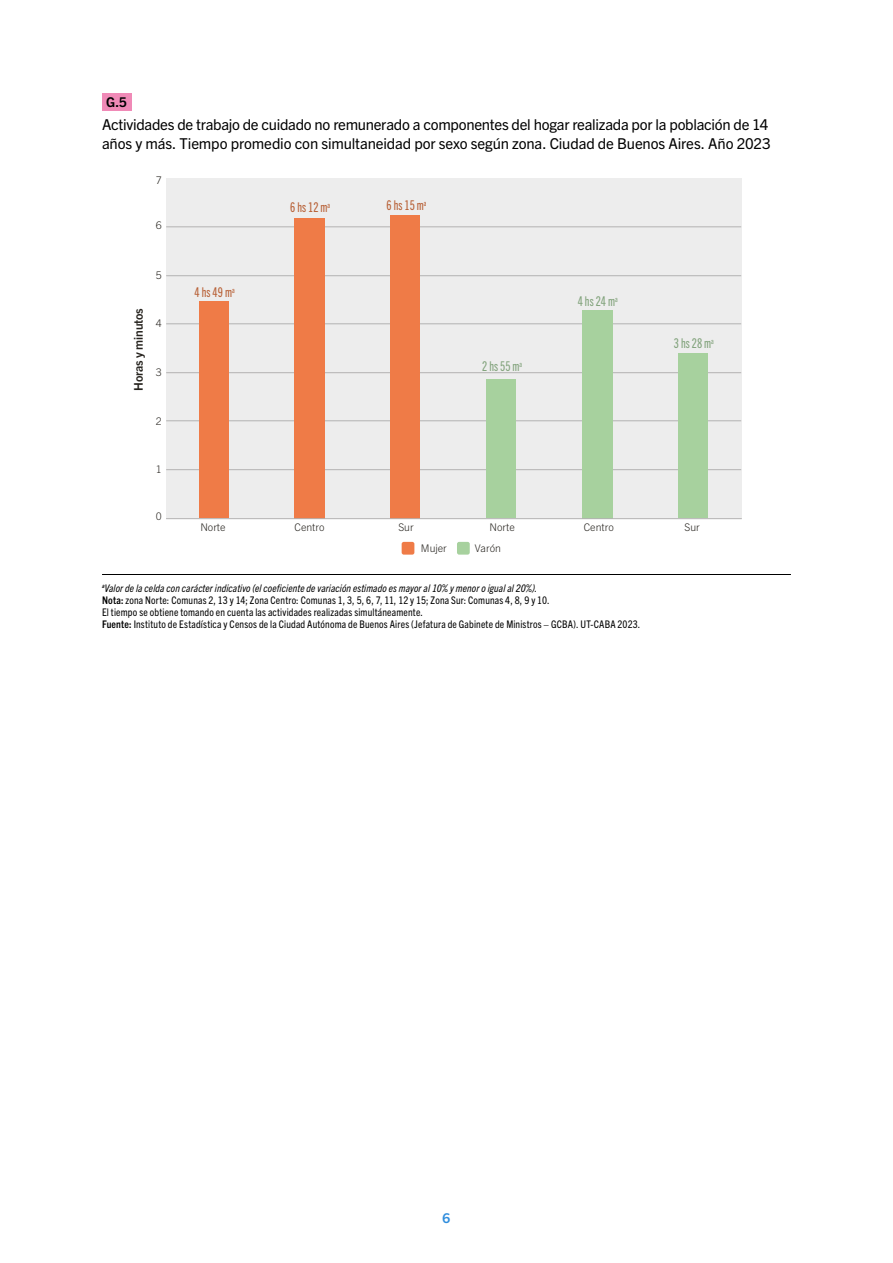
<style>
.page{position:relative;width:893px;height:1263px;background:#fff}
.page>*{position:absolute;margin:0;border:0;box-sizing:border-box;transform-origin:0 0}
.t1{font:15px/18px "Trade Gothic Next LT Pro";letter-spacing:-.015em;color:#000}
.t2{font:13.5px "Trade Gothic Next LT Pro Cm";color:#82a37c}
.t3{font:13.5px "Trade Gothic Next LT Pro Cm";color:#b86137}
.t4{font:700 13.5px "Trade Gothic Next LT Pro";color:#000}
.t5{font:700 13.5px "Trade Gothic Next LT Pro";color:#2f8ddd}
.t6{font:700 12px "Trade Gothic Next LT Pro";letter-spacing:-.01em;color:#26231e}
.t7{font:condensed 10.5px/12px "Trade Gothic Next LT Pro";letter-spacing:.015em;color:#000}
.t8{font:300 10.5px "Trade Gothic Next LT Pro";color:#26231e}
.s1{font-style:italic}
.s2{font-weight:700}
</style>
<div class="page">
<div style="left:102px;top:94px;width:29px;height:17px;background:#f08ab7"></div>
<hr style="left:102px;top:574px;width:689px;height:1px;background:#000">
<div style="left:166px;top:178px;width:575px;height:340px;background:#ededed"></div>
<hr style="left:166px;top:227px;width:575px;height:1px;background:#b3b2b2">
<hr style="left:166px;top:275px;width:575px;height:1px;background:#b3b2b2">
<hr style="left:166px;top:324px;width:575px;height:1px;background:#b3b2b2">
<hr style="left:166px;top:372px;width:575px;height:1px;background:#b3b2b2">
<hr style="left:166px;top:420px;width:575px;height:1px;background:#b3b2b2">
<hr style="left:166px;top:469px;width:575px;height:1px;background:#b3b2b2">
<div style="left:199px;top:301px;width:30px;height:217px;background:#ef7b47"></div>
<div style="left:294px;top:218px;width:31px;height:300px;background:#ef7b47"></div>
<div style="left:390px;top:215px;width:30px;height:303px;background:#ef7b47"></div>
<div style="left:678px;top:354px;width:30px;height:164px;background:#a7d19e"></div>
<div style="left:582px;top:310px;width:30px;height:208px;background:#a7d19e"></div>
<div style="left:486px;top:380px;width:30px;height:138px;background:#a7d19e"></div>
<hr style="left:166px;top:518px;width:576px;height:1px;background:#b3b2b2">
<div style="left:457px;top:542px;width:13px;height:13px;background:#a7d19e;border-radius:2px"></div>
<div style="left:402px;top:542px;width:12px;height:13px;background:#ef7b47;border-radius:2px"></div>
<p class="t4" style="left:106px;top:93px;width:22px">G.5</p>
<h1 class="t1" style="left:102px;top:115px;width:670px">Actividades de trabajo de cuidado no remunerado a componentes del hogar realizada por la población de 14 años y más. Tiempo promedio con simultaneidad por sexo según zona. Ciudad de Buenos Aires. Año 2023</h1>
<p class="t8" style="left:156px;top:173px;width:7px">7</p>
<p class="t8" style="left:156px;top:218px;width:7px">6</p>
<p class="t8" style="left:156px;top:268px;width:7px">5</p>
<p class="t6" style="left:130px;top:391px;width:84px;rotate:-90deg">Horas y minutos</p>
<p class="t8" style="left:156px;top:316px;width:7px">4</p>
<p class="t8" style="left:156px;top:365px;width:7px">3</p>
<p class="t8" style="left:156px;top:414px;width:7px">2</p>
<p class="t8" style="left:156px;top:462px;width:7px">1</p>
<p class="t8" style="left:156px;top:509px;width:7px">0</p>
<p class="t3" style="left:195px;top:283px;width:42px">4 hs 49 m<sup>a</sup></p>
<p class="t3" style="left:290px;top:198px;width:42px">6 hs 12 m<sup>a</sup></p>
<p class="t3" style="left:387px;top:196px;width:42px">6 hs 15 m<sup>a</sup></p>
<p class="t2" style="left:482px;top:357px;width:42px">2 hs 55 m<sup>a</sup></p>
<p class="t2" style="left:578px;top:292px;width:42px">4 hs 24 m<sup>a</sup></p>
<p class="t2" style="left:674px;top:334px;width:42px">3 hs 28 m<sup>a</sup></p>
<p class="t8" style="left:200px;top:520px;width:27px">Norte</p>
<p class="t8" style="left:295px;top:520px;width:32px">Centro</p>
<p class="t8" style="left:398px;top:520px;width:17px">Sur</p>
<p class="t8" style="left:489px;top:520px;width:27px">Norte</p>
<p class="t8" style="left:584px;top:520px;width:32px">Centro</p>
<p class="t8" style="left:685px;top:520px;width:17px">Sur</p>
<p class="t8" style="left:421px;top:541px;width:27px">Mujer</p>
<p class="t8" style="left:475px;top:541px;width:28px">Varón</p>
<p class="t7" style="left:102px;top:581px;width:540px"><sup>a</sup><span class="s1">Valor de la celda con carácter indicativo (el coeficiente de variación estimado es mayor al 10% y menor o igual al 20%).<br></span><span class="s2">Nota:</span> zona Norte: Comunas 2, 13 y 14; Zona Centro: Comunas 1, 3, 5, 6, 7, 11, 12 y 15; Zona Sur: Comunas 4, 8, 9 y 10.<br>El tiempo se obtiene tomando en cuenta las actividades realizadas simultáneamente.<br><span class="s2">Fuente:</span> Instituto de Estadística y Censos de la Ciudad Autónoma de Buenos Aires (Jefatura de Gabinete de Ministros – GCBA). UT-CABA 2023.</p>
<p class="t5" style="left:442px;top:1209px;width:9px">6</p>
</div>
